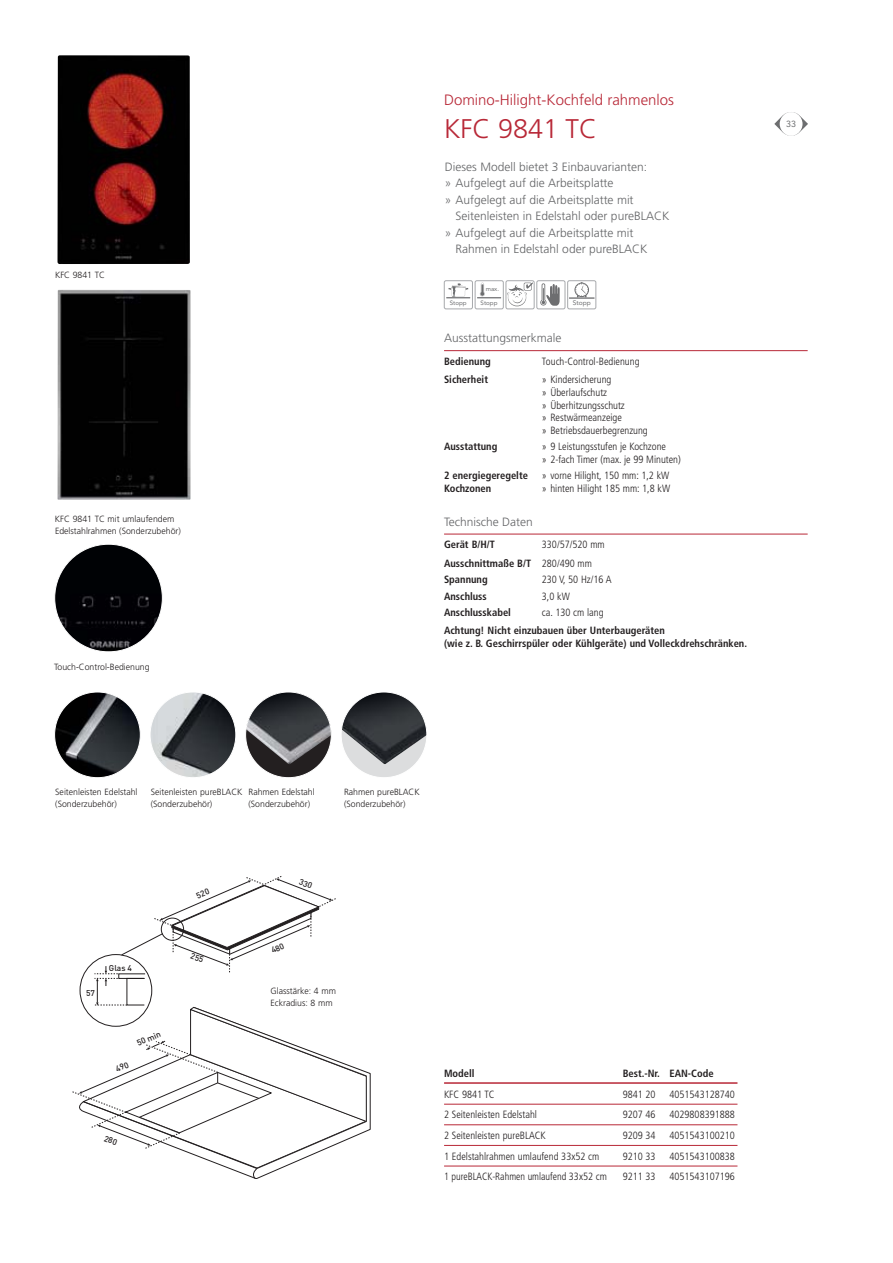
<style>
.page{position:relative;width:893px;height:1263px;background:#fff}
.page>*{position:absolute;margin:0;border:0;box-sizing:border-box;transform-origin:0 0}
.t1{font:300 27px "Frutiger LT Std";color:#b82837}
.t2{font:300 15px "Frutiger LT Std";color:#b82837}
.t3{font:300 12px/16.5px "Frutiger LT Std";color:#636466}
.t4{font:300 condensed 10.5px/12.6px "Frutiger LT Std";color:#231f20}
.t5{font:700 condensed 10.5px/12.6px "Frutiger LT Std";color:#231f20}
.t6{font:300 condensed 10.5px "Frutiger LT Std";color:#231f20;scale:.95 1}
.t7{font:300 9px/12px "Frutiger LT Std";color:#231f20}
.t8{font:8.85px "Avenir";color:#6d6e70}
.t9{font:500 8.4px "DIN Pro";color:#231f20}
.t10{font:6.6px "Avenir";color:#6d6e70}
.t11{font:6.3px "Avenir";color:#6d6e70}
.s1{font-weight:700}
</style>
<div class="page">
<svg style="left:774px;top:112px;width:34px;height:24px"></svg>
<svg style="left:446px;top:283px;width:24px;height:15px"></svg>
<div style="left:444px;top:281px;width:28px;height:28px;border:1px solid #a7a9ac;border-radius:2px"></div>
<svg style="left:477px;top:283px;width:24px;height:15px"></svg>
<div style="left:475px;top:281px;width:28px;height:28px;border:1px solid #a7a9ac;border-radius:2px"></div>
<svg style="left:508px;top:283px;width:24px;height:23px"></svg>
<div style="left:506px;top:281px;width:28px;height:28px;border:1px solid #a7a9ac;border-radius:2px"></div>
<svg style="left:540px;top:283px;width:19px;height:23px"></svg>
<div style="left:536px;top:281px;width:29px;height:28px;border:1px solid #a7a9ac;border-radius:2px"></div>
<hr style="left:569px;top:297px;width:25px;height:2px;background:#6d6e70">
<svg style="left:574px;top:283px;width:15px;height:15px"></svg>
<div style="left:567px;top:281px;width:29px;height:28px;border:1px solid #a7a9ac;border-radius:2px"></div>
<hr style="left:444px;top:350px;width:363px;height:1px;background:#b82837">
<hr style="left:444px;top:534px;width:363px;height:1px;background:#b82837">
<img style="left:55px;top:544px;width:107px;height:108px;border-radius:50%">
<img style="left:57px;top:55px;width:133px;height:209px">
<img style="left:58px;top:290px;width:132px;height:210px">
<img style="left:55px;top:692px;width:85px;height:86px;border-radius:50%">
<img style="left:150px;top:692px;width:86px;height:86px;border-radius:42px">
<div style="left:245px;top:692px;width:86px;height:86px;background:#231f20;border-radius:50%"></div>
<img style="left:247px;top:692px;width:83px;height:72px">
<div style="left:341px;top:692px;width:86px;height:86px;background:#dcddde;border-radius:50%"></div>
<img style="left:341px;top:692px;width:86px;height:72px">
<hr style="left:444px;top:1166px;width:293px;height:1px;background:#b82837">
<hr style="left:444px;top:1082px;width:293px;height:2px;background:#b82837">
<hr style="left:444px;top:1104px;width:293px;height:1px;background:#b82837">
<hr style="left:444px;top:1124px;width:293px;height:1px;background:#b82837">
<hr style="left:444px;top:1145px;width:293px;height:1px;background:#b82837">
<svg style="left:72px;top:876px;width:298px;height:303px"></svg>
<p class="t7" style="left:55px;top:269px;width:51px">KFC 9841 TC</p>
<p class="t7" style="left:55px;top:513px;width:127px">KFC 9841 TC mit umlaufendem<br>Edelstahlrahmen (Sonderzubehör)</p>
<p class="t7" style="left:54px;top:661px;width:97px">Touch-Control-Bedienung</p>
<h2 class="t2" style="left:444px;top:93px;width:231px">Domino-Hilight-Kochfeld rahmenlos</h2>
<h1 class="t1" style="left:444px;top:117px;width:154px">KFC 9841 TC</h1>
<p class="t8" style="left:786px;top:121px;width:11px">33</p>
<p class="t3" style="left:445px;top:159px;width:203px">Dieses Modell bietet 3 Einbauvarianten: » Aufgelegt auf die Arbeitsplatte<br>» Aufgelegt auf die Arbeitsplatte mit</p>
<p class="t3" style="left:455px;top:209px;width:215px">Seitenleisten in Edelstahl oder pureBLACK</p>
<p class="t3" style="left:445px;top:225px;width:190px">» Aufgelegt auf die Arbeitsplatte mit</p>
<p class="t3" style="left:455px;top:242px;width:193px">Rahmen in Edelstahl oder pureBLACK</p>
<p class="t11" style="left:485px;top:286px;width:15px">max.</p>
<p class="t11" style="left:450px;top:300px;width:18px">Stopp</p>
<p class="t11" style="left:480px;top:300px;width:18px">Stopp</p>
<p class="t10" style="left:572px;top:300px;width:20px">Stopp</p>
<p class="t3" style="left:444px;top:330px;width:119px">Ausstattungsmerkmale</p>
<p class="t5" style="left:444px;top:355px;width:48px">Bedienung</p>
<p class="t4" style="left:542px;top:355px;width:99px">Touch-Control-Bedienung</p>
<p class="t5" style="left:444px;top:374px;width:45px">Sicherheit</p>
<p class="t4" style="left:542px;top:374px;width:107px">» Kindersicherung<br>» Überlaufschutz<br>» Überhitzungsschutz<br>» Restwärmeanzeige<br>» Betriebsdauerbegrenzung</p>
<p class="t5" style="left:444px;top:441px;width:55px">Ausstattung</p>
<p class="t4" style="left:542px;top:441px;width:140px">» 9 Leistungsstufen je Kochzone<br>» 2-fach Timer (max. je 99 Minuten)</p>
<p class="t5" style="left:444px;top:470px;width:85px">2 energiegeregelte<br>Kochzonen</p>
<p class="t4" style="left:542px;top:470px;width:130px">» vorne Hilight, 150 mm: 1,2 kW » hinten Hilight 185 mm: 1,8 kW</p>
<p class="t3" style="left:444px;top:514px;width:90px">Technische Daten</p>
<p class="t5" style="left:444px;top:539px;width:52px">Gerät B/H/T</p>
<p class="t4" style="left:444px;top:536px;width:162px;line-height:18.5px;text-indent:98px">330/57/520 mm<br><span class="s1">Ausschnittmaße B/T</span> 280/490 mm</p>
<p class="t5" style="left:444px;top:574px;width:45px">Spannung</p>
<p class="t4" style="left:542px;top:574px;width:71px">230 V, 50 Hz/16 A</p>
<p class="t5" style="left:444px;top:590px;width:44px">Anschluss</p>
<p class="t4" style="left:542px;top:590px;width:30px">3,0 kW</p>
<p class="t5" style="left:444px;top:607px;width:68px">Anschlusskabel</p>
<p class="t4" style="left:542px;top:606px;width:63px">ca. 130 cm lang</p>
<p class="t5" style="left:444px;top:625px;width:304px">Achtung! Nicht einzubauen über Unterbaugeräten<br>(wie z. B. Geschirrspüler oder Kühlgeräte) und Volleckdrehschränken.</p>
<p class="t7" style="left:55px;top:786px;width:84px">Seitenleisten Edelstahl (Sonderzubehör)</p>
<p class="t7" style="left:248px;top:786px;width:68px">Rahmen Edelstahl (Sonderzubehör)</p>
<p class="t7" style="left:151px;top:786px;width:93px">Seitenleisten pureBLACK (Sonderzubehör)</p>
<p class="t7" style="left:344px;top:786px;width:77px">Rahmen pureBLACK (Sonderzubehör)</p>
<p class="t9" style="left:86px;top:988px;width:10px">57</p>
<p class="t9" style="left:109px;top:963px;width:25px">Glas 4</p>
<p class="t9" style="left:135px;top:1039px;width:27px;rotate:-23deg">50 min</p>
<p class="t7" style="left:270px;top:985px;width:67px">Glasstärke: 4 mm<br>Eckradius: 8 mm</p>
<p class="t5" style="left:444px;top:1067px;width:32px">Modell</p>
<p class="t5" style="left:622px;top:1067px;width:92px">Best.-Nr. EAN-Code</p>
<p class="t4" style="left:444px;top:1088px;width:52px">KFC 9841 TC</p>
<p class="t4" style="left:622px;top:1088px;width:34px">9841 20</p>
<p class="t4" style="left:669px;top:1088px;width:67px">4051543128740</p>
<p class="t4" style="left:444px;top:1109px;width:95px">2 Seitenleisten Edelstahl</p>
<p class="t4" style="left:622px;top:1109px;width:34px">9207 46</p>
<p class="t4" style="left:669px;top:1109px;width:67px">4029808391888</p>
<p class="t4" style="left:444px;top:1130px;width:103px">2 Seitenleisten pureBLACK</p>
<p class="t4" style="left:622px;top:1130px;width:34px">9209 34</p>
<p class="t4" style="left:669px;top:1130px;width:67px">4051543100210</p>
<p class="t4" style="left:444px;top:1150px;width:157px">1 Edelstahlrahmen umlaufend 33x52 cm</p>
<p class="t4" style="left:622px;top:1150px;width:34px">9210 33</p>
<p class="t4" style="left:669px;top:1150px;width:67px">4051543100838</p>
<p class="t6" style="left:444px;top:1172px;width:173px">1 pureBLACK-Rahmen umlaufend 33x52 cm</p>
<p class="t4" style="left:622px;top:1171px;width:34px">9211 33</p>
<p class="t4" style="left:669px;top:1171px;width:67px">4051543107196</p>
</div>
